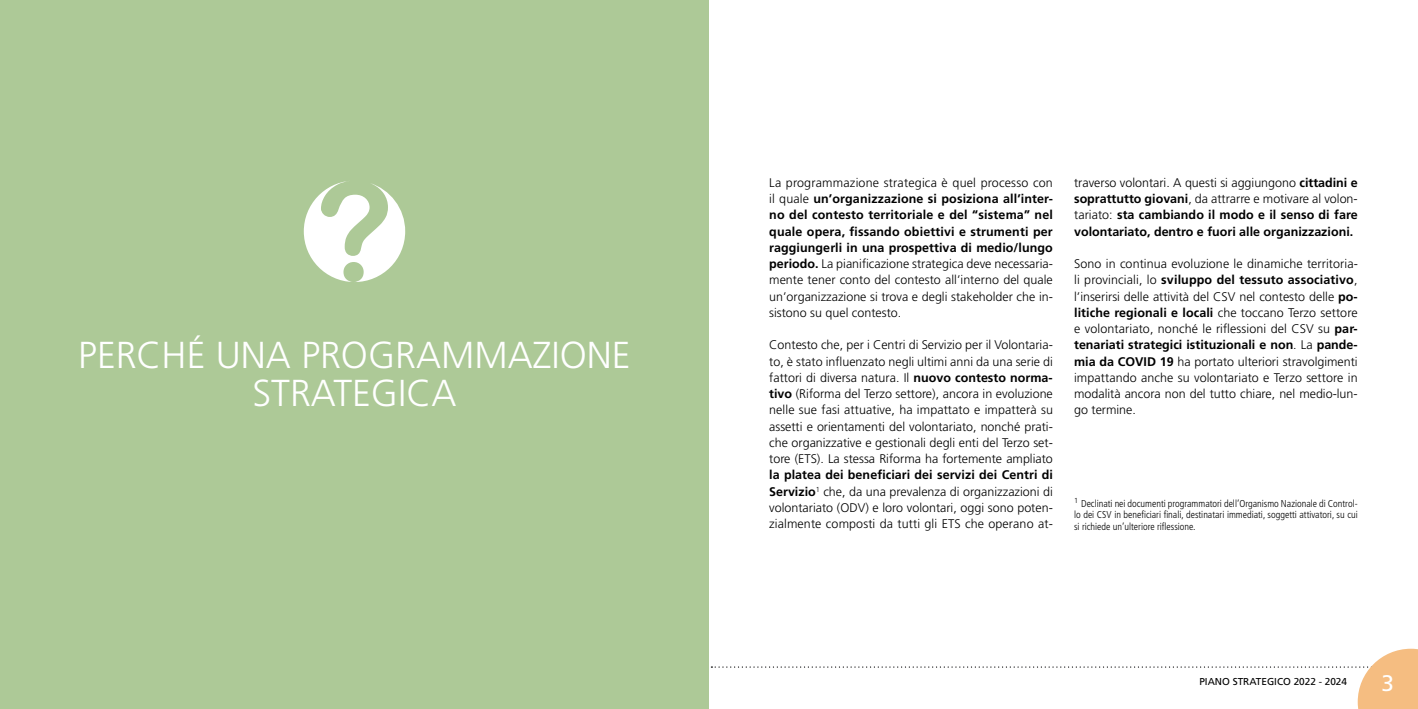
<style>
.page{position:relative;width:1418px;height:709px;background:#fff}
.page>*{position:absolute;margin:0;border:0;box-sizing:border-box;transform-origin:0 0}
.t1{font:300 37.5px/37.5px "Frutiger LT Std";color:#fff;text-align:center}
.t2{font:22.5px "Frutiger LT Std";color:#fff}
.t3{font:300 12.5px/16.2px "Frutiger LT Std";color:#000;text-align:justify}
.t4{font:700 12.5px/16.2px "Frutiger LT Std";color:#000;text-align:justify}
.t5{font:300 condensed 10px/11.2px "Frutiger LT Std";color:#000;text-align:justify}
.t6{font:10px "Frutiger LT Std";color:#000}
.s1{font-weight:700}
.s2{font-weight:300}
</style>
<div class="page">
<svg style="left:710px;top:648px;width:707px;height:61px"></svg>
<div style="left:0;top:0;width:709px;height:709px;background:#adc997"></div>
<svg style="left:304px;top:181px;width:101px;height:101px"></svg>
<h1 class="t1" style="left:78px;top:337px;width:554px">PERCHÉ UNA PROGRAMMAZIONE<br>STRATEGICA</h1>
<p class="t3" style="left:769px;top:175px;width:285px">La programmazione strategica è quel processo con il quale <span class="s1">un’organizzazione si posiziona all’inter&shy;no del contesto territoriale e del “sistema” nel quale opera, fissando obiettivi e strumenti per raggiungerli in una prospettiva di medio/lungo periodo.</span> La pianificazione strategica deve necessaria&shy;mente tener conto del contesto all’interno del quale un’organizzazione si trova e degli stakeholder che in&shy;sistono su quel contesto.</p>
<p class="t3" style="left:769px;top:337px;width:285px">Contesto che, per i Centri di Servizio per il Volontaria&shy;to, è stato influenzato negli ultimi anni da una serie di fattori di diversa natura. Il <span class="s1">nuovo contesto norma&shy;tivo</span> (Riforma del Terzo settore), ancora in evoluzione nelle sue fasi attuative, ha impattato e impatterà su assetti e orientamenti del volontariato, nonché prati&shy;che organizzative e gestionali degli enti del Terzo set&shy;tore (ETS). La stessa Riforma ha fortemente ampliato</p>
<p class="t3" style="left:769px;top:467px;width:285px"><span class="s1">la platea dei beneficiari dei servizi dei Centri di Servizio</span><sup>1</sup> che, da una prevalenza di organizzazioni di volontariato (ODV) e loro volontari, oggi sono poten&shy;zialmente composti da tutti gli ETS che operano at-</p>
<p class="t4" style="left:1074px;top:174px;width:285px"><span class="s2">traverso volontari. A questi si aggiungono</span> cittadini e soprattutto giovani<span class="s2">, da attrarre e motivare al volon&shy;tariato:</span> sta cambiando il modo e il senso di fare volontariato, dentro e fuori alle organizzazioni.</p>
<p class="t3" style="left:1074px;top:256px;width:285px">Sono in continua evoluzione le dinamiche territoria&shy;li provinciali, lo <span class="s1">sviluppo del tessuto associativo</span>, l’inserirsi delle attività del CSV nel contesto delle <span class="s1">po&shy;litiche regionali e locali</span> che toccano Terzo settore e volontariato, nonché le riflessioni del CSV su <span class="s1">par&shy;tenariati strategici istituzionali e non</span>. La <span class="s1">pande&shy;mia da COVID 19</span> ha portato ulteriori stravolgimenti impattando anche su volontariato e Terzo settore in modalità ancora non del tutto chiare, nel medio-lun&shy;go termine.</p>
<p class="t5" style="left:1074px;top:498px;width:285px"><sup>1</sup> Declinati nei documenti programmatori dell’Organismo Nazionale di Control&shy;lo dei CSV in beneficiari finali, destinatari immediati, soggetti attivatori, su cui si richiede un’ulteriore riflessione.</p>
<p class="t6" style="left:1199px;top:675px;width:149px">PIANO STRATEGICO 2022 - 2024</p>
<h2 class="t2" style="left:1381px;top:670px;width:14px">3</h2>
</div>
